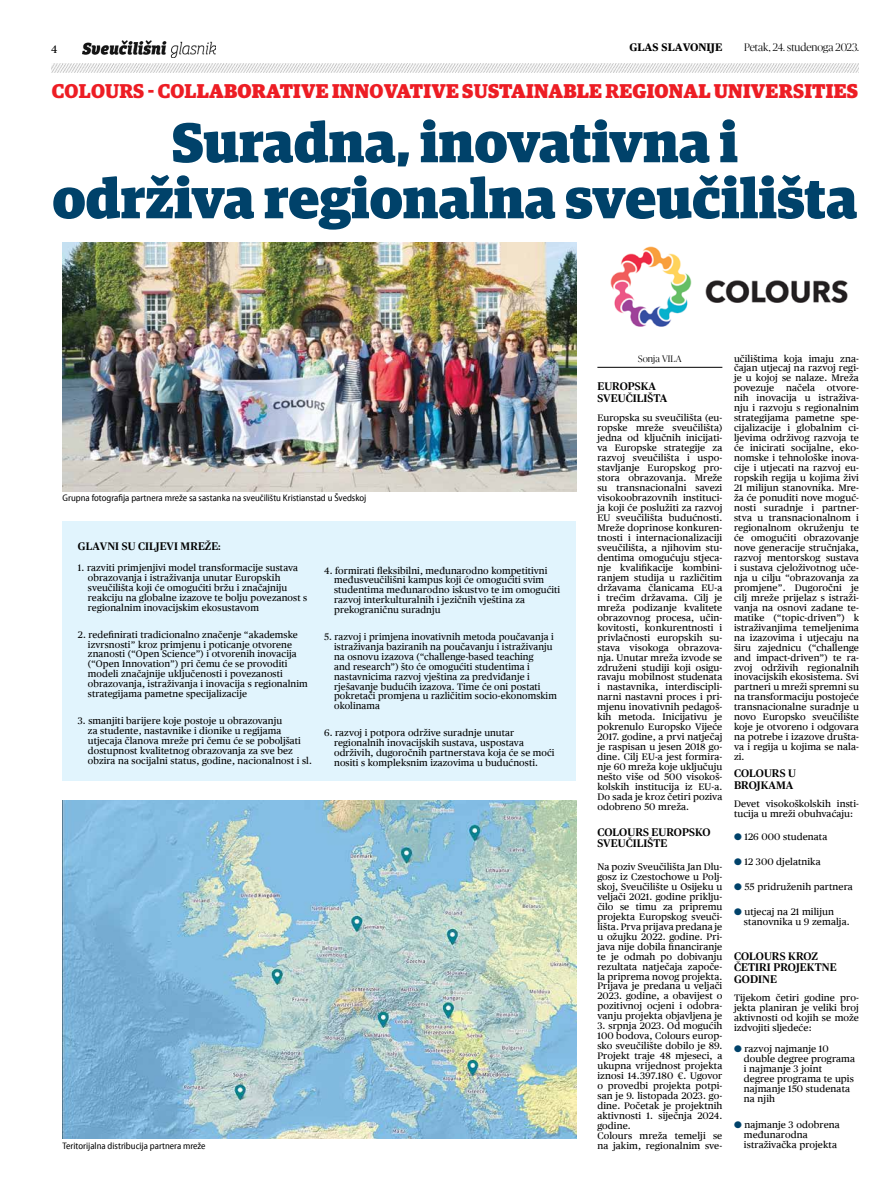
<style>
.page{position:relative;width:893px;height:1191px;background:#fff}
.page>*{position:absolute;margin:0;border:0;box-sizing:border-box;transform-origin:0 0}
.t1{font:900 56px/56px "Guardian Egyp";color:#00426a;text-align:center}
.t2{font:900 20px "Guardian Egyp";letter-spacing:.01em;color:#ed1d24}
.t3{font:500 11px/11.5px "Publico";letter-spacing:.01em;color:#000}
.t4{font:300 11px "Publico Banner";color:#000}
.t5{font:700 11px "Publico Text";color:#000}
.t6{font:11px "Publico Text";color:#000}
.t7{font:9.5px/10px "Publico Text";letter-spacing:.01em;color:#000}
.t8{font:semi-condensed 9.5px "Myriad Pro";color:#000}
.t9{font:300 9.5px "Publico Banner";letter-spacing:.01em;color:#000}
.s1{font-weight:700}
.s2{color:#00426a}
</style>
<div class="page">
<img style="left:51px;top:64px;width:808px;height:8px">
<img style="left:83px;top:41px;width:132px;height:16px">
<div style="left:63px;top:521px;width:513px;height:259px;background:#e1f4fd"></div>
<hr style="left:597px;top:367px;width:125px;height:1px;background:#000">
<img style="left:63px;top:242px;width:513px;height:249px">
<img style="left:610px;top:246px;width:238px;height:81px">
<img style="left:63px;top:800px;width:513px;height:339px">
<p class="t6" style="left:51px;top:43px;width:8px">4</p>
<p class="t5" style="left:629px;top:41px;width:94px">GLAS SLAVONIJE</p>
<p class="t4" style="left:744px;top:40px;width:116px">Petak, 24. studenoga 2023.</p>
<p class="t2" style="left:52px;top:75px;width:806px"><span class="s1">COLOURS - COL</span>LABORATIVE INN<span class="s1">O</span>VATIVE S<span class="s1">U</span>STAINABLE <span class="s1">R</span>EGIONAL UNIVER<span class="s1">S</span>ITIES</p>
<p class="t1" style="left:53px;top:109px;width:806px">SURADNA, INOVATIVNA I<br>ODRŽIVA REGIONALNA SVEUČILIŠTA</p>
<p class="t8" style="left:63px;top:492px;width:305px">Grupna fotografija partnera mreže sa sastanka na sveučilištu Kristianstad u Švedskoj</p>
<p class="t3" style="left:78px;top:540px;width:144px">GLAVNI SU CILJEVI MREŽE:</p>
<p class="t7" style="left:88px;top:562px;width:221px;text-indent:-10px">1. razviti primjenjivi model transformacije sustava obrazovanja i istraživanja unutar Europskih sveučilišta koji će omogućiti bržu i značajniju reakciju na globalne izazove te bolju povezanost s regionalnim inovacijskim ekosustavom</p>
<p class="t7" style="left:88px;top:629px;width:221px;text-indent:-10px">2. redefinirati tradicionalno značenje “akademske izvrsnosti” kroz primjenu i poticanje otvorene znanosti (“Open Science”) i otvorenih inovacija (“Open Innovation”) pri čemu će se provoditi modeli značajnije uključenosti i povezanosti obrazovanja, istraživanja i inovacija s regionalnim strategijama pametne specijalizacije</p>
<p class="t7" style="left:88px;top:715px;width:225px;text-indent:-10px">3. smanjiti barijere koje postoje u obrazovanju<br>za studente, nastavnike i dionike u regijama utjecaja članova mreže pri čemu će se poboljšati dostupnost kvalitetnog obrazovanja za sve bez obzira na socijalni status, godine, nacionalnost i sl.</p>
<p class="t7" style="left:334px;top:565px;width:228px;text-indent:-10px">4. formirati fleksibilni, međunarodno kompetitivni međusveučilišni kampus koji će omogućiti svim studentima međunarodno iskustvo te im omogućiti razvoj interkulturalnih i jezičnih vještina za prekograničnu suradnju</p>
<p class="t7" style="left:334px;top:632px;width:224px;text-indent:-10px">5. razvoj i primjena inovativnih metoda poučavanja i istraživanja baziranih na poučavanju i istraživanju na osnovu izazova (“challenge-based teaching<br>and research”) što će omogućiti studentima i nastavnicima razvoj vještina za predviđanje i rješavanje budućih izazova. Time će oni postati pokretači promjena u različitim socio-ekonomskim okolinama</p>
<p class="t7" style="left:334px;top:728px;width:222px;text-indent:-10px">6. razvoj i potpora održive suradnje unutar regionalnih inovacijskih sustava, uspostava održivih, dugoročnih partnerstava koja će se moći nositi s kompleksnim izazovima u budućnosti.</p>
<p class="t8" style="left:63px;top:1140px;width:145px">Teritorijalna distribucija partnera mreže</p>
<p class="t9" style="left:638px;top:352px;width:45px">Sonja Vila</p>
<p class="t3" style="left:597px;top:380px;width:71px">EUROPSKA<br>SVEUČILIŠTA</p>
<p class="t7" style="left:597px;top:413px;width:126px;text-align:justify">Europska su sveučilišta (eu&shy;ropske mreže sveučilišta) jedna od ključnih inicijati&shy;va Europske strategije za razvoj sveučilišta i uspo&shy;stavljanje Europskog pro&shy;stora obrazovanja. Mreže su transnacionalni savezi visokoobrazovnih instituci&shy;ja koji će poslužiti za razvoj EU sveučilišta budućnosti.<br>Mreže doprinose konkuren&shy;tnosti i internacionalizaciji sveučilišta, a njihovim stu&shy;dentima omogućuju stjeca&shy;nje kvalifikacije kombini&shy;ranjem studija u različitim državama članicama EU-a i trećim državama. Cilj je mreža podizanje kvalitete obrazovnog procesa, učin&shy;kovitosti, konkurentnosti i privlačnosti europskih su&shy;stava visokoga obrazova&shy;nja. Unutar mreža izvode se združeni studiji koji osigu&shy;ravaju mobilnost studenata i nastavnika, interdiscipli&shy;narni nastavni proces i pri&shy;mjenu inovativnih pedagoš&shy;kih metoda. Inicijativu je pokrenulo Europsko Vijeće 2017. godine, a prvi natječaj je raspisan u jesen 2018 go&shy;dine. Cilj EU-a jest formira&shy;nje 60 mreža koje uključuju nešto više od 500 visokoš&shy;kolskih institucija iz EU-a.<br>Do sada je kroz četiri poziva odobreno 50 mreža.</p>
<p class="t3" style="left:597px;top:826px;width:115px">COLOURS EUROPSKO<br>SVEUČILIŠTE</p>
<p class="t7" style="left:597px;top:861px;width:126px;text-align:justify">Na poziv Sveučilišta Jan Dlu&shy;gosz iz Czestochowe u Polj&shy;skoj, Sveučilište u Osijeku u veljači 2021. godine priklju&shy;čilo se timu za pripremu projekta Europskog sveuči&shy;lišta. Prva prijava predana je u ožujku 2022. godine. Pri&shy;java nije dobila financiranje te je odmah po dobivanju rezultata natječaja započe&shy;la priprema novog projekta.<br>Prijava je predana u veljači 2023. godine, a obavijest o pozitivnoj ocjeni i odobra&shy;vanju projekta objavljena je</p>
<p class="t7" style="left:597px;top:1021px;width:126px">3. srpnja 2023. Od mogućih<br>100 bodova, Colours europ&shy;sko sveučilište dobilo je 89.<br>Projekt traje 48 mjeseci, a ukupna vrijednost projekta iznosi 14.397.180 €. Ugovor o provedbi projekta potpi&shy;san je 9. listopada 2023. go&shy;dine. Početak je projektnih aktivnosti 1. siječnja 2024. godine.<br>Colours mreža temelji se na jakim, regionalnim sve-</p>
<p class="t7" style="left:734px;top:353px;width:126px;text-align:justify">učilištima koja imaju zna&shy;čajan utjecaj na razvoj regi&shy;je u kojoj se nalaze. Mreža povezuje načela otvore&shy;nih inovacija u istraživa&shy;nju i razvoju s regionalnim strategijama pametne spe&shy;cijalizacije i globalnim ci&shy;ljevima održivog razvoja te će inicirati socijalne, eko&shy;nomske i tehnološke inova&shy;cije i utjecati na razvoj eu&shy;ropskih regija u kojima živi 21 milijun stanovnika. Mre&shy;ža će ponuditi nove moguć&shy;nosti suradnje i partner&shy;stva u transnacionalnom i regionalnom okruženju te će omogućiti obrazovanje nove generacije stručnjaka, razvoj mentorskog sustava i sustava cjeloživotnog uče&shy;nja u cilju “obrazovanja za promjene”. Dugoročni je cilj mreže prijelaz s istraži&shy;vanja na osnovi zadane te&shy;matike (“topic-driven”) k istraživanjima temeljenima na izazovima i utjecaju na širu zajednicu (“challenge and impact-driven”) te ra&shy;zvoj održivih regionalnih inovacijskih ekosistema. Svi partneri u mreži spremni su na transformaciju postojeće transnacionalne suradnje u novo Europsko sveučilište koje je otvoreno i odgovara na potrebe i izazove društa&shy;va i regija u kojima se nala&shy;zi.</p>
<p class="t3" style="left:734px;top:768px;width:64px">COLOURS U<br>BROJKAMA</p>
<p class="t7" style="left:734px;top:798px;width:126px">Devet visokoškolskih insti&shy;tucija u mreži obuhvaćaju:</p>
<p class="t7" style="left:734px;top:831px;width:95px"><span class="s2">●</span> 126 000 studenata</p>
<p class="t7" style="left:734px;top:856px;width:88px"><span class="s2">●</span> 12 300 djelatnika</p>
<p class="t7" style="left:734px;top:881px;width:120px"><span class="s2">●</span> 55 pridruženih partnera</p>
<p class="t7" style="left:744px;top:906px;width:107px;text-indent:-10px"><span class="s2">●</span> utjecaj na 21 milijun stanovnika u 9 zemalja.</p>
<p class="t3" style="left:734px;top:950px;width:104px">COLOURS KROZ<br>ČETIRI PROJEKTNE<br>GODINE</p>
<p class="t7" style="left:734px;top:992px;width:126px;text-align:justify">Tijekom četiri godine pro&shy;jekta planiran je veliki broj aktivnosti od kojih se može izdvojiti sljedeće:</p>
<p class="t7" style="left:744px;top:1043px;width:113px;text-indent:-10px"><span class="s2">●</span> razvoj najmanje 10 double degree programa i najmanje 3 joint<br>degree programa te upis najmanje 150 studenata na njih</p>
<p class="t7" style="left:744px;top:1120px;width:97px;text-indent:-10px"><span class="s2">●</span> najmanje 3 odobrena međunarodna istraživačka projekta</p>
</div>
